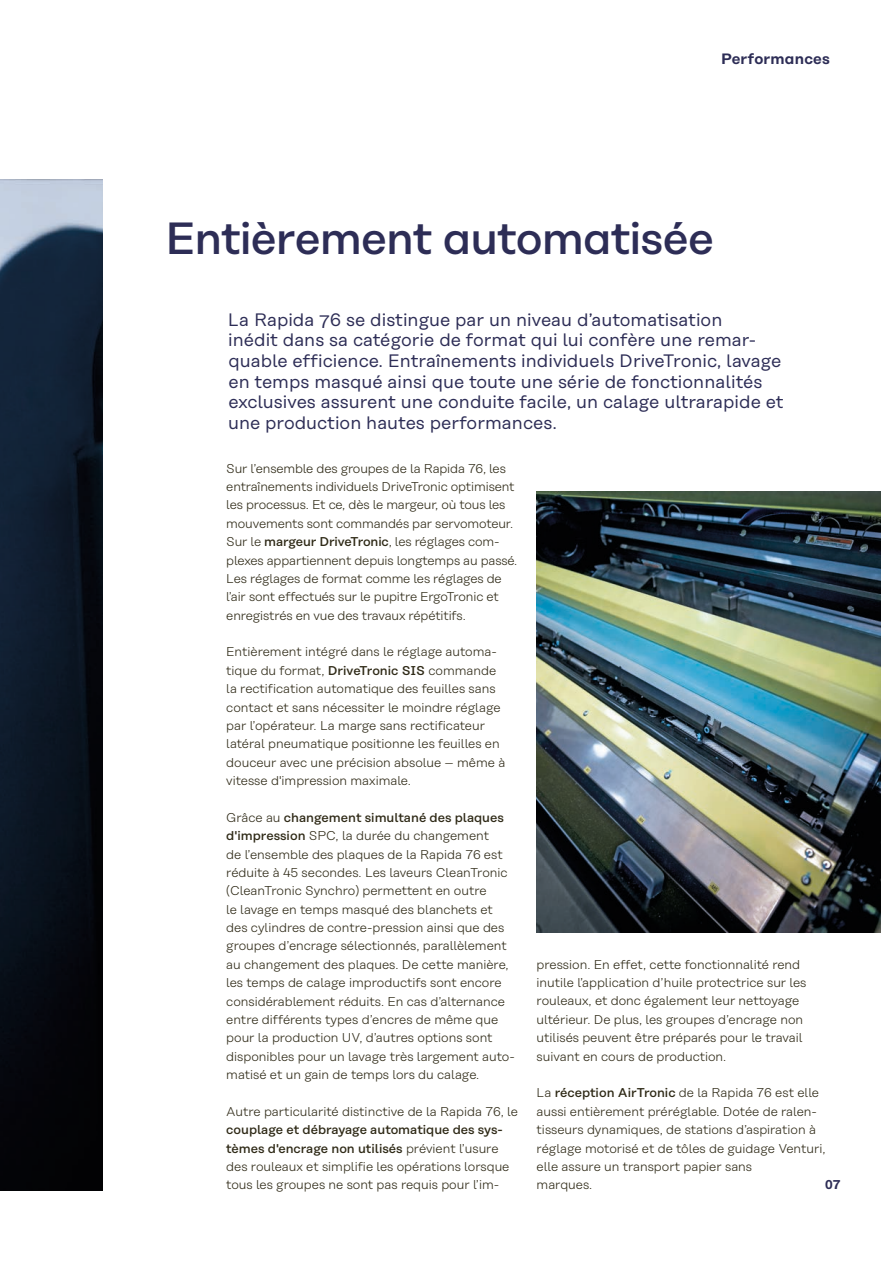
<style>
.page{position:relative;width:881px;height:1263px;background:#fff}
.page>*{position:absolute;margin:0;border:0;box-sizing:border-box;transform-origin:0 0}
.t1{font:500 45px "Koenig&Bauer H";letter-spacing:-.02em;color:#2d2d56}
.t2{font:18px/20.7px "Koenig&Bauer T";color:#2d2d56}
.t3{font:600 15px "Koenig&Bauer H";letter-spacing:.015em;color:#2d2d56}
.t4{font:300 12.75px/18.3px "Koenig&Bauer T";color:#2f2a17}
.t5{font:600 12.75px "Koenig&Bauer H";color:#2d2d56}
.s1{font-weight:500}
</style>
<div class="page">
<img style="left:0;top:179px;width:102px;height:1011px">
<img style="left:536px;top:492px;width:344px;height:441px">
<p class="t3" style="left:720px;top:50px;width:110px">Performances</p>
<h1 class="t1" style="left:165px;top:212px;width:550px">Entièrement automatisée</h1>
<p class="t2" style="left:228px;top:309px;width:557px">La Rapida 76 se distingue par un niveau d’automatisation<br>inédit dans sa catégorie de format qui lui confère une remar&shy;quable efficience. Entraînements individuels DriveTronic, lavage en temps masqué ainsi que toute une série de fonctionnalités exclusives assurent une conduite facile, un calage ultrarapide et une production hautes performances.</p>
<p class="t4" style="left:226px;top:459px;width:292px">Sur l’ensemble des groupes de la Rapida 76, les entraînements individuels DriveTronic optimisent les processus. Et ce, dès le margeur, où tous les mouvements sont commandés par servomoteur.<br>Sur le <span class="s1">margeur DriveTronic</span>, les réglages com&shy;plexes appartiennent depuis longtemps au passé.<br>Les réglages de format comme les réglages de l’air sont effectués sur le pupitre ErgoTronic et enregistrés en vue des travaux répétitifs.</p>
<p class="t4" style="left:226px;top:643px;width:280px">Entièrement intégré dans le réglage automa&shy;tique du format, <span class="s1">DriveTronic SIS</span> commande la rectification automatique des feuilles sans contact et sans nécessiter le moindre réglage par l’opérateur. La marge sans rectificateur latéral pneumatique positionne les feuilles en douceur avec une précision absolue – même à vitesse d'impression maximale.</p>
<p class="t4" style="left:226px;top:808px;width:290px">Grâce au <span class="s1">changement simultané des plaques d'impression</span> SPC, la durée du changement<br>de l’ensemble des plaques de la Rapida 76 est réduite à 45 secondes. Les laveurs CleanTronic (CleanTronic Synchro) permettent en outre<br>le lavage en temps masqué des blanchets et des cylindres de contre-pression ainsi que des groupes d’encrage sélectionnés, parallèlement au changement des plaques. De cette manière, les temps de calage improductifs sont encore considérablement réduits. En cas d’alternance entre différents types d’encres de même que pour la production UV, d’autres options sont disponibles pour un lavage très largement auto&shy;matisé et un gain de temps lors du calage.</p>
<p class="t4" style="left:226px;top:1102px;width:293px">Autre particularité distinctive de la Rapida 76, le</p>
<p class="t4" style="left:226px;top:1120px;width:284px"><span class="s1">couplage et débrayage automatique des sys&shy;tèmes d'encrage non utilisés</span> prévient l’usure des rouleaux et simplifie les opérations lorsque tous les groupes ne sont pas requis pour l’im-</p>
<p class="t4" style="left:536px;top:955px;width:271px">pression. En effet, cette fonctionnalité rend inutile l’application d’huile protectrice sur les rouleaux, et donc également leur nettoyage ultérieur. De plus, les groupes d’encrage non utilisés peuvent être préparés pour le travail suivant en cours de production.</p>
<p class="t4" style="left:536px;top:1084px;width:290px">La <span class="s1">réception AirTronic</span> de la Rapida 76 est elle aussi entièrement préréglable. Dotée de ralen&shy;tisseurs dynamiques, de stations d’aspiration à réglage motorisé et de tôles de guidage Venturi, elle assure un transport papier sans<br>marques.</p>
<p class="t5" style="left:824px;top:1177px;width:17px">07</p>
</div>
